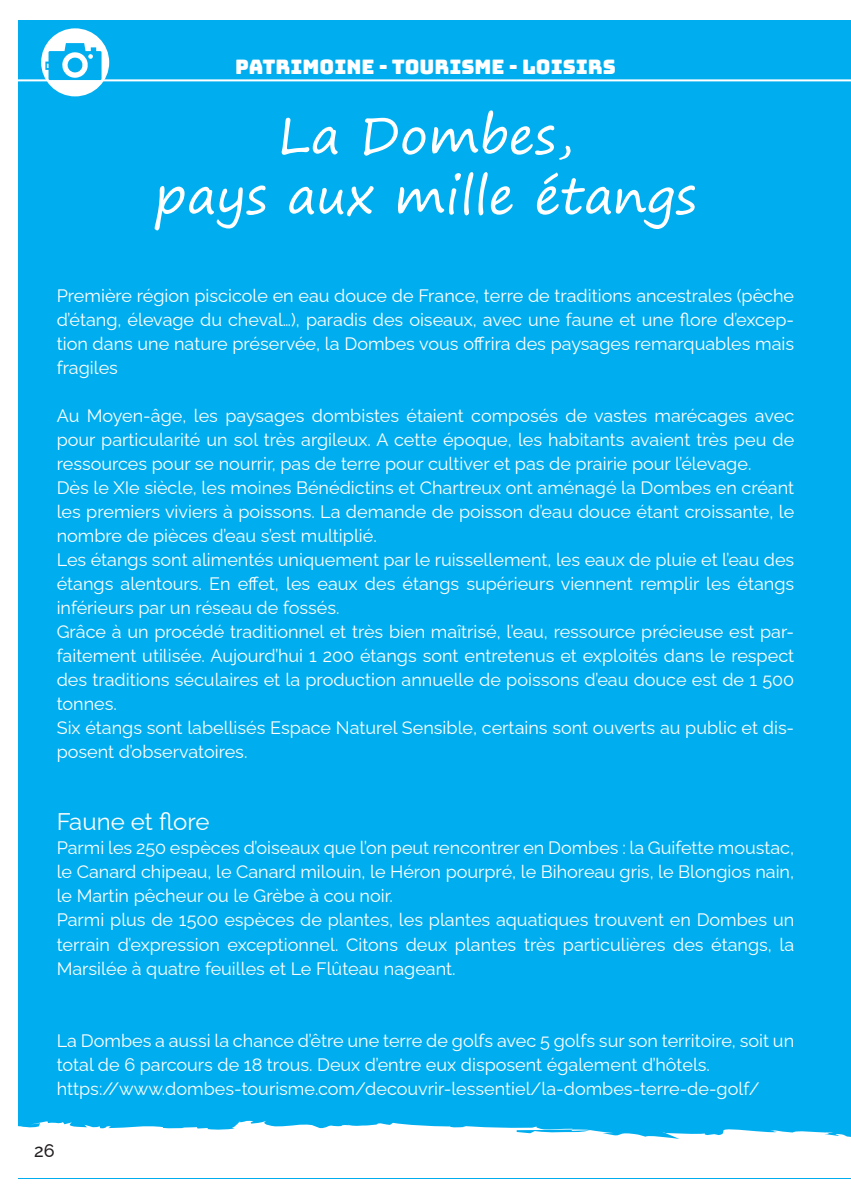
<style>
.page{position:relative;width:851px;height:1191px;background:#fff}
.page>*{position:absolute;margin:0;border:0;box-sizing:border-box;transform-origin:0 0}
.t1{font:50px "Segoe Print";color:#fff}
.t2{font:100 24px "Raleway";color:#fff}
.t3{font:20px "Bungee";color:#fff}
.t4{font:100 18px/24px "Raleway";color:#fff;text-align:justify}
.t5{font:500 18px "Raleway";color:#231f20}
</style>
<div class="page">
<div style="left:19px;top:20px;width:831px;height:1158px;background:#00aeef"></div>
<svg style="left:19px;top:1120px;width:787px;height:58px;background:#d9f3fc"></svg>
<svg style="left:806px;top:1131px;width:44px;height:48px;background:#ebf8fd"></svg>
<hr style="left:0;top:79px;width:850px;height:2px;background:#fff">
<div style="left:41px;top:28px;width:68px;height:68px;background:#fff;border-radius:50%"></div>
<svg style="left:45px;top:43px;width:57px;height:37px"></svg>
<p class="t3" style="left:235px;top:55px;width:382px">PATRIMOINE - TOURISME - LOISIRS</p>
<p class="t1" style="left:278px;top:91px;width:296px">La Dombes,</p>
<p class="t1" style="left:154px;top:151px;width:543px">pays aux mille étangs</p>
<p class="t4" style="left:57px;top:282px;width:739px">Première région piscicole en eau douce de France, terre de traditions ancestrales (pêche d’étang, élevage du cheval…), paradis des oiseaux, avec une faune et une flore d’excep&shy;tion dans une nature préservée, la Dombes vous offrira des paysages remarquables mais fragiles</p>
<p class="t4" style="left:57px;top:402px;width:739px">Au Moyen-âge, les paysages dombistes étaient composés de vastes marécages avec pour particularité un sol très argileux. A cette époque, les habitants avaient très peu de ressources pour se nourrir, pas de terre pour cultiver et pas de prairie pour l’élevage.</p>
<p class="t4" style="left:57px;top:474px;width:739px">Dès le XIe siècle, les moines Bénédictins et Chartreux ont aménagé la Dombes en créant les premiers viviers à poissons. La demande de poisson d’eau douce étant croissante, le nombre de pièces d’eau s’est multiplié.</p>
<p class="t4" style="left:57px;top:546px;width:739px">Les étangs sont alimentés uniquement par le ruissellement, les eaux de pluie et l’eau des étangs alentours. En effet, les eaux des étangs supérieurs viennent remplir les étangs inférieurs par un réseau de fossés.</p>
<p class="t4" style="left:57px;top:618px;width:739px">Grâce à un procédé traditionnel et très bien maîtrisé, l’eau, ressource précieuse est par&shy;faitement utilisée. Aujourd’hui 1 200 étangs sont entretenus et exploités dans le respect des traditions séculaires et la production annuelle de poissons d’eau douce est de 1 500 tonnes.</p>
<p class="t4" style="left:57px;top:714px;width:739px">Six étangs sont labellisés Espace Naturel Sensible, certains sont ouverts au public et dis&shy;posent d’observatoires.</p>
<p class="t2" style="left:57px;top:803px;width:154px">Faune et flore</p>
<p class="t4" style="left:57px;top:834px;width:738px">Parmi les 250 espèces d’oiseaux que l’on peut rencontrer en Dombes : la Guifette moustac, le Canard chipeau, le Canard milouin, le Héron pourpré, le Bihoreau gris, le Blongios nain, le Martin pêcheur ou le Grèbe à cou noir.</p>
<p class="t4" style="left:57px;top:906px;width:739px">Parmi plus de 1500 espèces de plantes, les plantes aquatiques trouvent en Dombes un terrain d’expression exceptionnel. Citons deux plantes très particulières des étangs, la Marsilée à quatre feuilles et Le Flûteau nageant.</p>
<p class="t4" style="left:57px;top:1026px;width:738px">La Dombes a aussi la chance d’être une terre de golfs avec 5 golfs sur son territoire, soit un total de 6 parcours de 18 trous. Deux d’entre eux disposent également d’hôtels.</p>
<p class="t4" style="left:57px;top:1074px;width:704px">https://www.dombes-tourisme.com/decouvrir-lessentiel/la-dombes-terre-de-golf/</p>
<p class="t5" style="left:34px;top:1136px;width:22px">26</p>
</div>
